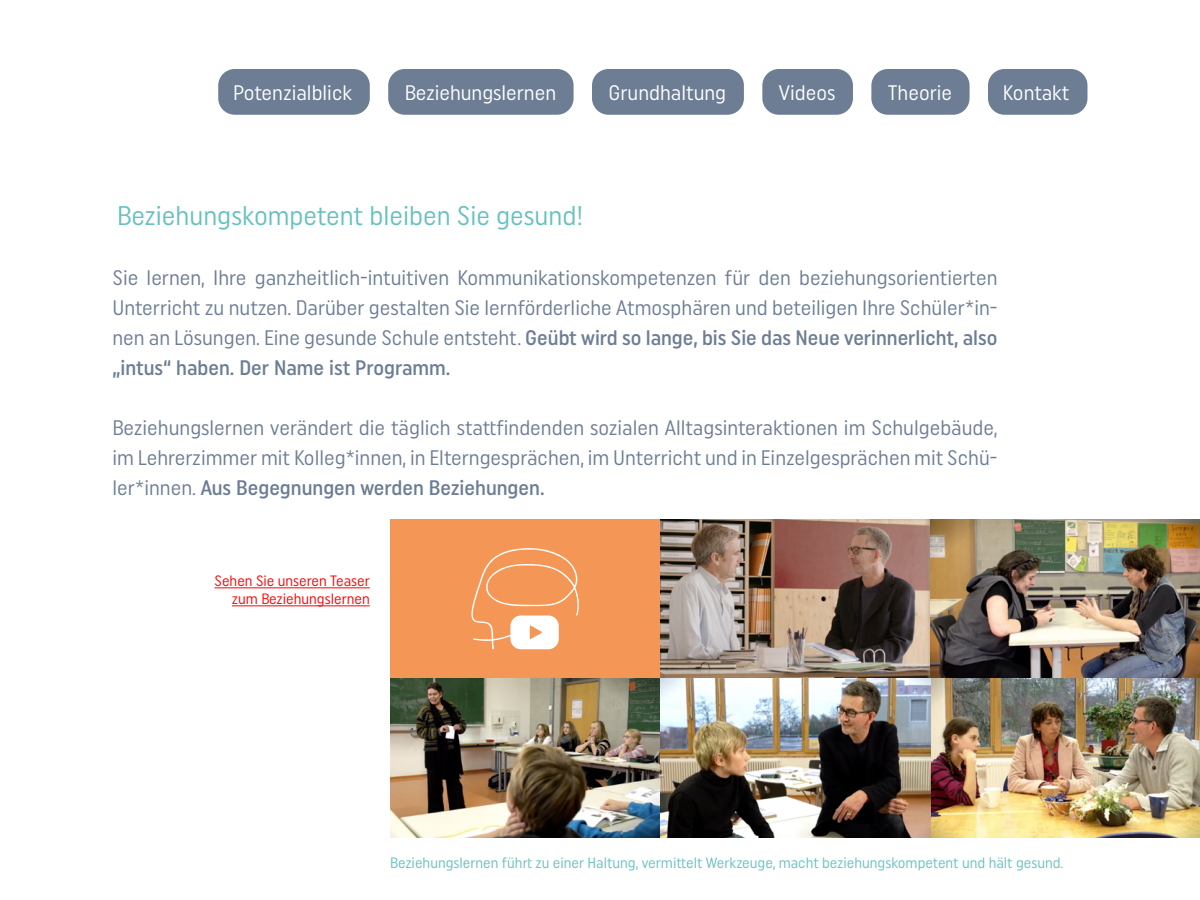
<style>
.page{position:relative;width:1200px;height:900px;background:#fff}
.page>*{position:absolute;margin:0;border:0;box-sizing:border-box;transform-origin:0 0}
.t1{font:condensed 27px "Uniform";color:#66c1be}
.t2{font:condensed 21px/30px "Uniform";color:#6c7d94;text-align:justify}
.t3{font:condensed 21px "Uniform";color:#fff}
.t4{font:condensed 15px "Uniform";color:#66c1be}
.t5{font:condensed 15px/18px "Uniform";color:#f00;text-align:right}
.s1{font-weight:500}
</style>
<div class="page">
<div style="left:871px;top:69px;width:99px;height:46px;background:#6c7d94;border-radius:16px"></div>
<div style="left:762px;top:69px;width:91px;height:46px;background:#6c7d94;border-radius:16px"></div>
<div style="left:388px;top:69px;width:186px;height:46px;background:#6c7d94;border-radius:16px"></div>
<div style="left:592px;top:69px;width:152px;height:46px;background:#6c7d94;border-radius:16px"></div>
<div style="left:218px;top:69px;width:152px;height:46px;background:#6c7d94;border-radius:16px"></div>
<div style="left:988px;top:69px;width:99px;height:46px;background:#6c7d94;border-radius:16px"></div>
<div style="left:390px;top:519px;width:270px;height:159px;background:#f49655"></div>
<img style="left:660px;top:519px;width:540px;height:159px">
<img style="left:390px;top:678px;width:810px;height:160px">
<hr style="left:215px;top:587px;width:155px;height:1px;background:#f00">
<hr style="left:232px;top:605px;width:138px;height:1px;background:#f00">
<svg style="left:471px;top:548px;width:108px;height:101px"></svg>
<p class="t3" style="left:233px;top:80px;width:120px">Potenzialblick</p>
<p class="t3" style="left:405px;top:80px;width:153px">Beziehungslernen</p>
<p class="t3" style="left:609px;top:80px;width:119px">Grundhaltung</p>
<p class="t3" style="left:779px;top:80px;width:58px">Videos</p>
<p class="t3" style="left:888px;top:80px;width:66px">Theorie</p>
<p class="t3" style="left:1003px;top:80px;width:68px">Kontakt</p>
<p class="t1" style="left:117px;top:199px;width:468px">Beziehungskompetent bleiben Sie gesund!</p>
<p class="t2" style="left:112px;top:262px;width:887px">Sie lernen, Ihre ganzheitlich-intuitiven Kommunikationskompetenzen für den beziehungsorientierten Unterricht zu nutzen. Darüber gestalten Sie lernförderliche Atmosphären und beteiligen Ihre Schüler*in&shy;nen an Lösungen. Eine gesunde Schule entsteht. <span class="s1">Geübt wird so lange, bis Sie das Neue verinnerlicht, also „intus“ haben. Der Name ist Programm.</span></p>
<p class="t2" style="left:112px;top:412px;width:886px">Beziehungslernen verändert die täglich stattfindenden sozialen Alltagsinteraktionen im Schulgebäude, im Lehrerzimmer mit Kolleg*innen, in Elterngesprächen, im Unterricht und in Einzelgesprächen mit Schü&shy;ler*innen. <span class="s1">Aus Begegnungen werden Beziehungen.</span></p>
<p class="t5" style="left:215px;top:572px;width:157px">Sehen Sie unseren Teaser zum Beziehungslernen</p>
<p class="t4" style="left:390px;top:854px;width:675px">Beziehungslernen führt zu einer Haltung, vermittelt Werkzeuge, macht beziehungskompetent und hält gesund.</p>
</div>
